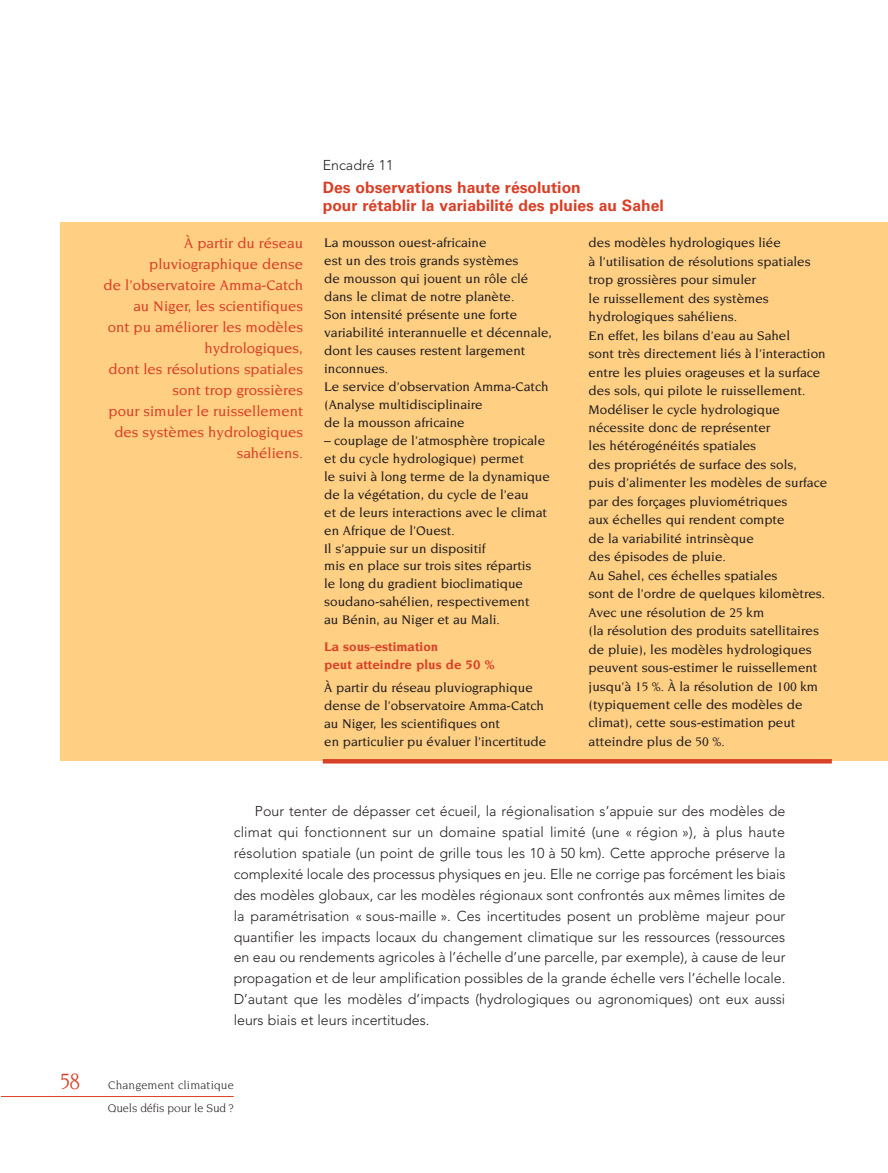
<style>
.page{position:relative;width:888px;height:1173px;background:#fff}
.page>*{position:absolute;margin:0;border:0;box-sizing:border-box;transform-origin:0 0}
.t1{font:700 15.75px/18.8px "Univers";color:#d93f26}
.t2{font:500 15px/21px "Novarese";color:#d94127;text-align:right}
.t3{font:300 14.25px/21px "Avenir";color:#231f20;text-align:justify}
.t4{font:500 13.5px/18.5px "Novarese";color:#231f20}
.t5{font:700 13.5px/18px "Novarese";color:#d94127}
.t6{font:12px/22.5px "Novarese";letter-spacing:.01em;color:#231f20;text-align:right}
.s1{font-size:24px;color:#d93f26}
</style>
<div class="page">
<hr style="left:1px;top:1096px;width:233px;height:1px;background:#d93f26">
<div style="left:60px;top:223px;width:828px;height:538px;background:#ffcf83"></div>
<div style="left:323px;top:759px;width:509px;height:5px;background:#d94127"></div>
<p class="t3" style="left:323px;top:155px;width:72px">Encadré 11</p>
<p class="t1" style="left:323px;top:179px;width:343px">Des observations haute résolution<br>pour rétablir la variabilité des pluies au Sahel</p>
<p class="t2" style="left:104px;top:234px;width:201px">À partir du réseau pluviographique dense<br>de l’observatoire Amma-Catch au Niger, les scientifiques<br>ont pu améliorer les modèles hydrologiques,<br>dont les résolutions spatiales sont trop grossières<br>pour simuler le ruissellement des systèmes hydrologiques sahéliens.</p>
<p class="t4" style="left:324px;top:235px;width:229px;line-height:18px">La mousson ouest-africaine<br>est un des trois grands systèmes<br>de mousson qui jouent un rôle clé dans le climat de notre planète.<br>Son intensité présente une forte variabilité interannuelle et décennale, dont les causes restent largement inconnues.<br>Le service d’observation Amma-Catch (Analyse multidisciplinaire<br>de la mousson africaine</p>
<p class="t4" style="left:324px;top:432px;width:227px;line-height:18px">– couplage de l’atmosphère tropicale et du cycle hydrologique) permet<br>le suivi à long terme de la dynamique de la végétation, du cycle de l’eau<br>et de leurs interactions avec le climat en Afrique de l’Ouest.<br>Il s’appuie sur un dispositif<br>mis en place sur trois sites répartis<br>le long du gradient bioclimatique soudano-sahélien, respectivement<br>au Bénin, au Niger et au Mali.</p>
<p class="t5" style="left:324px;top:639px;width:172px">La sous-estimation<br>peut atteindre plus de 50 %</p>
<p class="t4" style="left:324px;top:679px;width:224px;line-height:18px">À partir du réseau pluviographique dense de l’observatoire Amma-Catch au Niger, les scientifiques ont<br>en particulier pu évaluer l’incertitude</p>
<p class="t4" style="left:589px;top:234px;width:240px">des modèles hydrologiques liée<br>à l’utilisation de résolutions spatiales trop grossières pour simuler<br>le ruissellement des systèmes hydrologiques sahéliens.<br>En effet, les bilans d’eau au Sahel<br>sont très directement liés à l’interaction entre les pluies orageuses et la surface des sols, qui pilote le ruissellement.<br>Modéliser le cycle hydrologique nécessite donc de représenter<br>les hétérogénéités spatiales<br>des propriétés de surface des sols,<br>puis d’alimenter les modèles de surface par des forçages pluviométriques<br>aux échelles qui rendent compte<br>de la variabilité intrinsèque<br>des épisodes de pluie.<br>Au Sahel, ces échelles spatiales<br>sont de l’ordre de quelques kilomètres.<br>Avec une résolution de 25 km<br>(la résolution des produits satellitaires de pluie), les modèles hydrologiques peuvent sous-estimer le ruissellement jusqu’à 15 %. À la résolution de 100 km (typiquement celle des modèles de climat), cette sous-estimation peut atteindre plus de 50 %.</p>
<p class="t3" style="left:234px;top:802px;width:553px;text-indent:21px">Pour tenter de dépasser cet écueil, la régionalisation s’appuie sur des modèles de climat qui fonctionnent sur un domaine spatial limité (une « région »), à plus haute résolution spatiale (un point de grille tous les 10 à 50 km). Cette approche préserve la complexité locale des processus physiques en jeu. Elle ne corrige pas forcément les biais des modèles globaux, car les modèles régionaux sont confrontés aux mêmes limites de la paramétrisation « sous-maille ». Ces incertitudes posent un problème majeur pour quantifier les impacts locaux du changement climatique sur les ressources (ressources en eau ou rendements agricoles à l’échelle d’une parcelle, par exemple), à cause de leur propagation et de leur amplification possibles de la grande échelle vers l’échelle locale.<br>D’autant que les modèles d’impacts (hydrologiques ou agronomiques) ont eux aussi leurs biais et leurs incertitudes.</p>
<p class="t6" style="left:60px;top:1075px;width:175px"><span class="s1">58</span> Changement climatique<br>Quels défis pour le Sud ?</p>
</div>
